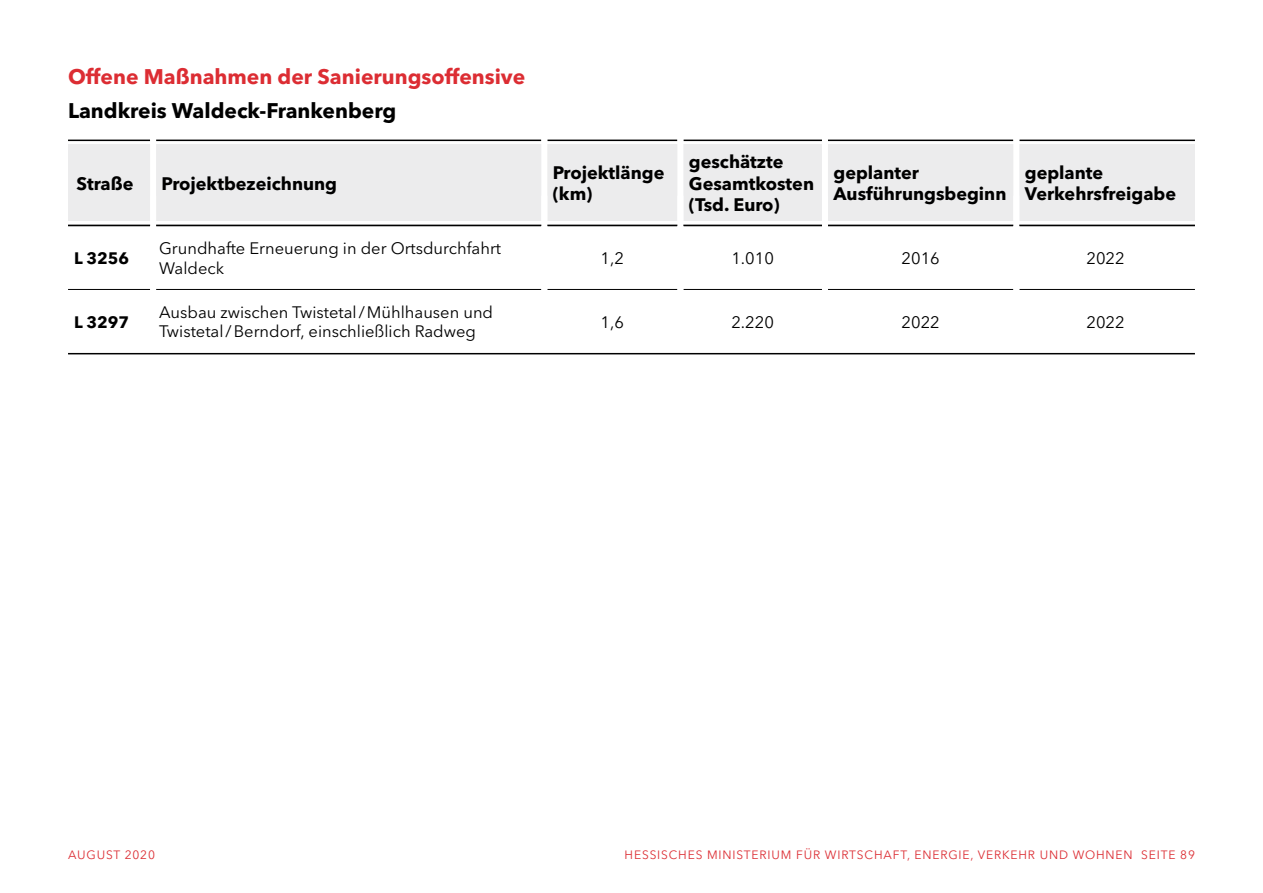
<style>
.page{position:relative;width:1263px;height:893px;background:#fff}
.page>*{position:absolute;margin:0;border:0;box-sizing:border-box;transform-origin:0 0}
.t1{font:700 21px "Avenir Next LT Pro";color:#dc2d33}
.t2{font:700 21px "Avenir Next LT Pro";color:#000}
.t3{font:700 18px/21.6px "Avenir Next LT Pro";color:#000}
.t4{font:16.5px/19.5px "Avenir Next LT Pro";color:#000}
.t5{font:700 16.5px "Avenir Next LT Pro";color:#000}
.t6{font:12px "Avenir Next LT Pro";letter-spacing:.07em;color:#dc2d33}
</style>
<div class="page">
<div style="left:68px;top:145px;width:1127px;height:76px;background:#ececed"></div>
<hr style="left:68px;top:140px;width:82px;height:1px;background:#000">
<hr style="left:156px;top:140px;width:385px;height:1px;background:#000">
<hr style="left:547px;top:140px;width:130px;height:1px;background:#000">
<hr style="left:683px;top:140px;width:139px;height:1px;background:#000">
<hr style="left:828px;top:140px;width:185px;height:1px;background:#000">
<hr style="left:1019px;top:140px;width:176px;height:1px;background:#000">
<div style="left:150px;top:140px;width:6px;height:85px;background:#fff"></div>
<div style="left:541px;top:140px;width:6px;height:85px;background:#fff"></div>
<div style="left:677px;top:140px;width:6px;height:85px;background:#fff"></div>
<div style="left:822px;top:140px;width:6px;height:85px;background:#fff"></div>
<div style="left:1013px;top:140px;width:6px;height:85px;background:#fff"></div>
<hr style="left:68px;top:225px;width:85px;height:1px;background:#000">
<hr style="left:153px;top:225px;width:391px;height:1px;background:#000">
<hr style="left:544px;top:225px;width:136px;height:1px;background:#000">
<hr style="left:680px;top:225px;width:145px;height:1px;background:#000">
<hr style="left:825px;top:225px;width:191px;height:1px;background:#000">
<hr style="left:1016px;top:225px;width:179px;height:1px;background:#000">
<hr style="left:68px;top:289px;width:82px;height:1px;background:#000">
<hr style="left:156px;top:289px;width:385px;height:1px;background:#000">
<hr style="left:547px;top:289px;width:130px;height:1px;background:#000">
<hr style="left:683px;top:289px;width:139px;height:1px;background:#000">
<hr style="left:828px;top:289px;width:185px;height:1px;background:#000">
<hr style="left:1019px;top:289px;width:176px;height:1px;background:#000">
<div style="left:822px;top:196px;width:6px;height:42px;background:#fff"></div>
<div style="left:150px;top:196px;width:6px;height:42px;background:#fff"></div>
<div style="left:541px;top:196px;width:6px;height:42px;background:#fff"></div>
<div style="left:677px;top:196px;width:6px;height:42px;background:#fff"></div>
<div style="left:1013px;top:196px;width:6px;height:42px;background:#fff"></div>
<hr style="left:68px;top:353px;width:1127px;height:1px;background:#000">
<p class="t1" style="left:68px;top:64px;width:459px">Offene Maßnahmen der Sanierungsoffensive</p>
<p class="t2" style="left:68px;top:98px;width:330px">Landkreis Waldeck-Frankenberg</p>
<p class="t3" style="left:77px;top:172px;width:58px">Straße</p>
<p class="t3" style="left:162px;top:172px;width:177px">Projektbezeichnung</p>
<p class="t3" style="left:553px;top:162px;width:113px">Projektlänge (km)</p>
<p class="t3" style="left:689px;top:151px;width:127px">geschätzte<br>Gesamtkosten (Tsd. Euro)</p>
<p class="t3" style="left:833px;top:162px;width:174px">geplanter<br>Ausführungsbeginn</p>
<p class="t3" style="left:1025px;top:162px;width:153px">geplante<br>Verkehrsfreigabe</p>
<p class="t5" style="left:74px;top:248px;width:57px">L 3256</p>
<p class="t4" style="left:159px;top:239px;width:343px">Grundhafte Erneuerung in der Ortsdurchfahrt<br>Waldeck</p>
<p class="t4" style="left:601px;top:248px;width:25px">1,2</p>
<p class="t4" style="left:731px;top:248px;width:44px">1.010</p>
<p class="t4" style="left:901px;top:248px;width:40px">2016</p>
<p class="t4" style="left:1086px;top:248px;width:40px">2022</p>
<p class="t5" style="left:74px;top:312px;width:57px">L 3297</p>
<p class="t4" style="left:159px;top:302px;width:336px">Ausbau zwischen Twistetal/Mühlhausen und<br>Twistetal/Berndorf, einschließlich Radweg</p>
<p class="t4" style="left:601px;top:312px;width:25px">1,6</p>
<p class="t4" style="left:731px;top:312px;width:44px">2.220</p>
<p class="t4" style="left:901px;top:312px;width:40px">2022</p>
<p class="t4" style="left:1086px;top:312px;width:40px">2022</p>
<p class="t6" style="left:68px;top:848px;width:88px">AUGUST 2020</p>
<p class="t6" style="left:625px;top:848px;width:572px">HESSISCHES MINISTERIUM FÜR WIRTSCHAFT, ENERGIE, VERKEHR UND WOHNEN SEITE 89</p>
</div>
